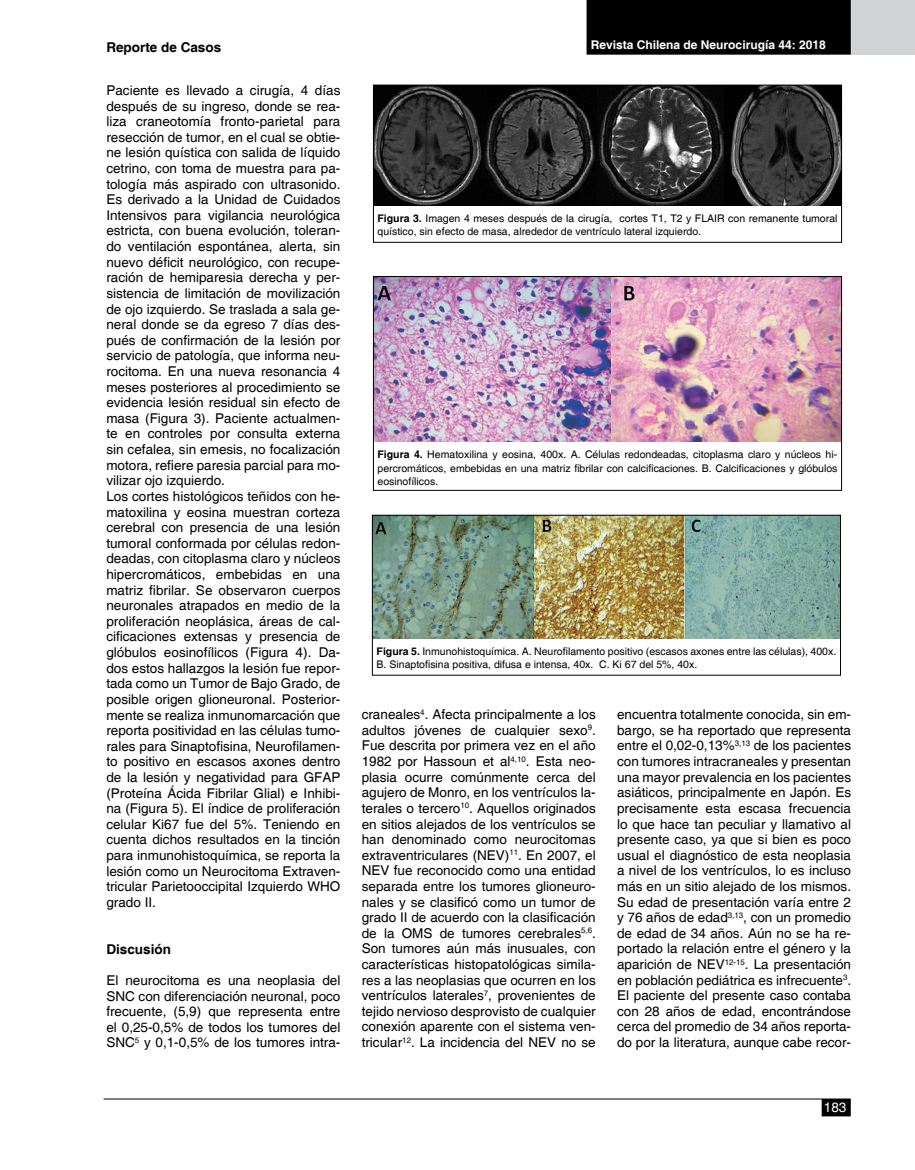
<style>
.page{position:relative;width:915px;height:1170px;background:#fff}
.page>*{position:absolute;margin:0;border:0;box-sizing:border-box;transform-origin:0 0}
.t1{font:13.5px/15.6px "Helvetica";color:#000;text-align:justify}
.t2{font:700 13.5px "Helvetica";color:#000}
.t3{font:13.5px "Helvetica";color:#fff}
.t4{font:700 12px "Helvetica";color:#fff}
.t5{font:10.5px/13.5px "Helvetica";color:#000}
.s1{font-weight:700}
</style>
<div class="page">
<div style="left:822px;top:1099px;width:27px;height:16px;background:#000"></div>
<div style="left:821px;top:1098px;width:29px;height:18px;border:2px solid #000"></div>
<hr style="left:104px;top:1098px;width:746px;height:1px;background:#000">
<div style="left:586px;top:0;width:264px;height:55px;background:#000"></div>
<div style="left:850px;top:0;width:64px;height:55px;background:#d1d3d4"></div>
<img style="left:375px;top:87px;width:464px;height:118px">
<div style="left:373px;top:85px;width:468px;height:157px;border:1px solid #000"></div>
<img style="left:375px;top:278px;width:464px;height:164px">
<div style="left:373px;top:276px;width:468px;height:214px;border:1px solid #000"></div>
<img style="left:374px;top:517px;width:464px;height:121px">
<div style="left:372px;top:515px;width:468px;height:160px;border:1px solid #000"></div>
<p class="t2" style="left:106px;top:39px;width:116px">Reporte de Casos</p>
<p class="t1" style="left:106px;top:83px;width:235px;text-align:left">Paciente es llevado a cirugía, 4 días después de su ingreso, donde se rea&shy;liza craneotomía fronto-parietal para resección de tumor, en el cual se obtie&shy;ne lesión quística con salida de líquido cetrino, con toma de muestra para pa&shy;tología más aspirado con ultrasonido.<br>Es derivado a la Unidad de Cuidados Intensivos para vigilancia neurológica estricta, con buena evolución, toleran&shy;do ventilación espontánea, alerta, sin nuevo déficit neurológico, con recupe&shy;ración de hemiparesia derecha y per&shy;sistencia de limitación de movilización de ojo izquierdo. Se traslada a sala ge&shy;neral donde se da egreso 7 días des&shy;pués de confirmación de la lesión por servicio de patología, que informa neu&shy;rocitoma. En una nueva resonancia 4 meses posteriores al procedimiento se evidencia lesión residual sin efecto de masa (Figura 3). Paciente actualmen&shy;te en controles por consulta externa sin cefalea, sin emesis, no focalización motora, refiere paresia parcial para mo&shy;vilizar ojo izquierdo.<br>Los cortes histológicos teñidos con he&shy;matoxilina y eosina muestran corteza cerebral con presencia de una lesión tumoral conformada por células redon&shy;deadas, con citoplasma claro y núcleos hipercromáticos, embebidas en una matriz fibrilar. Se observaron cuerpos neuronales atrapados en medio de la proliferación neoplásica, áreas de cal&shy;cificaciones extensas y presencia de glóbulos eosinofílicos (Figura 4). Da&shy;dos estos hallazgos la lesión fue repor&shy;tada como un Tumor de Bajo Grado, de posible origen glioneuronal. Posterior&shy;mente se realiza inmunomarcación que reporta positividad en las células tumo&shy;rales para Sinaptofisina, Neurofilamen&shy;to positivo en escasos axones dentro de la lesión y negatividad para GFAP (Proteína Ácida Fibrilar Glial) e Inhibi&shy;na (Figura 5). El índice de proliferación celular Ki67 fue del 5%. Teniendo en cuenta dichos resultados en la tinción para inmunohistoquímica, se reporta la lesión como un Neurocitoma Extraven&shy;tricular Parietooccipital Izquierdo WHO grado II.</p>
<p class="t2" style="left:106px;top:940px;width:66px">Discusión</p>
<p class="t1" style="left:106px;top:972px;width:235px">El neurocitoma es una neoplasia del SNC con diferenciación neuronal, poco frecuente, (5,9) que representa entre el 0,25-0,5% de todos los tumores del SNC<sup>5</sup> y 0,1-0,5% de los tumores intra-</p>
<p class="t4" style="left:590px;top:38px;width:236px">Revista Chilena de Neurocirugía 44: 2018</p>
<p class="t5" style="left:377px;top:212px;width:461px"><span class="s1">Figura 3.</span> Imagen 4 meses después de la cirugía, cortes T1, T2 y FLAIR con remanente tumoral quístico, sin efecto de masa, alrededor de ventrículo lateral izquierdo.</p>
<p class="t5" style="left:377px;top:448px;width:461px;text-align:justify"><span class="s1">Figura 4.</span> Hematoxilina y eosina, 400x. A. Células redondeadas, citoplasma claro y núcleos hi&shy;percromáticos, embebidas en una matriz fibrilar con calcificaciones. B. Calcificaciones y glóbulos eosinofílicos.</p>
<p class="t5" style="left:376px;top:644px;width:461px"><span class="s1">Figura 5.</span> Inmunohistoquímica. A. Neurofilamento positivo (escasos axones entre las células), 400x.<br>B. Sinaptofisina positiva, difusa e intensa, 40x. C. Ki 67 del 5%, 40x.</p>
<p class="t1" style="left:361px;top:707px;width:235px">craneales<sup>4</sup>. Afecta principalmente a los adultos jóvenes de cualquier sexo<sup>9</sup>.<br>Fue descrita por primera vez en el año 1982 por Hassoun et al<sup>4,10</sup>. Esta neo&shy;plasia ocurre comúnmente cerca del agujero de Monro, en los ventrículos la&shy;terales o tercero<sup>10</sup>. Aquellos originados en sitios alejados de los ventrículos se han denominado como neurocitomas extraventriculares (NEV)<sup>11</sup>. En 2007, el NEV fue reconocido como una entidad separada entre los tumores glioneuro&shy;nales y se clasificó como un tumor de grado II de acuerdo con la clasificación de la OMS de tumores cerebrales<sup>5,6</sup>.<br>Son tumores aún más inusuales, con características histopatológicas simila&shy;res a las neoplasias que ocurren en los ventrículos laterales<sup>7</sup>, provenientes de tejido nervioso desprovisto de cualquier conexión aparente con el sistema ven&shy;tricular<sup>12</sup>. La incidencia del NEV no se</p>
<p class="t1" style="left:617px;top:707px;width:235px">encuentra totalmente conocida, sin em&shy;bargo, se ha reportado que representa entre el 0,02-0,13%<sup>3,13</sup> de los pacientes con tumores intracraneales y presentan una mayor prevalencia en los pacientes asiáticos, principalmente en Japón. Es precisamente esta escasa frecuencia lo que hace tan peculiar y llamativo al presente caso, ya que si bien es poco usual el diagnóstico de esta neoplasia a nivel de los ventrículos, lo es incluso más en un sitio alejado de los mismos.<br>Su edad de presentación varía entre 2 y 76 años de edad<sup>3,13</sup>, con un promedio de edad de 34 años. Aún no se ha re&shy;portado la relación entre el género y la aparición de NEV<sup>12-15</sup>. La presentación en población pediátrica es infrecuente<sup>3</sup>.<br>El paciente del presente caso contaba con 28 años de edad, encontrándose cerca del promedio de 34 años reporta&shy;do por la literatura, aunque cabe recor-</p>
<p class="t3" style="left:823px;top:1099px;width:24px">183</p>
</div>
